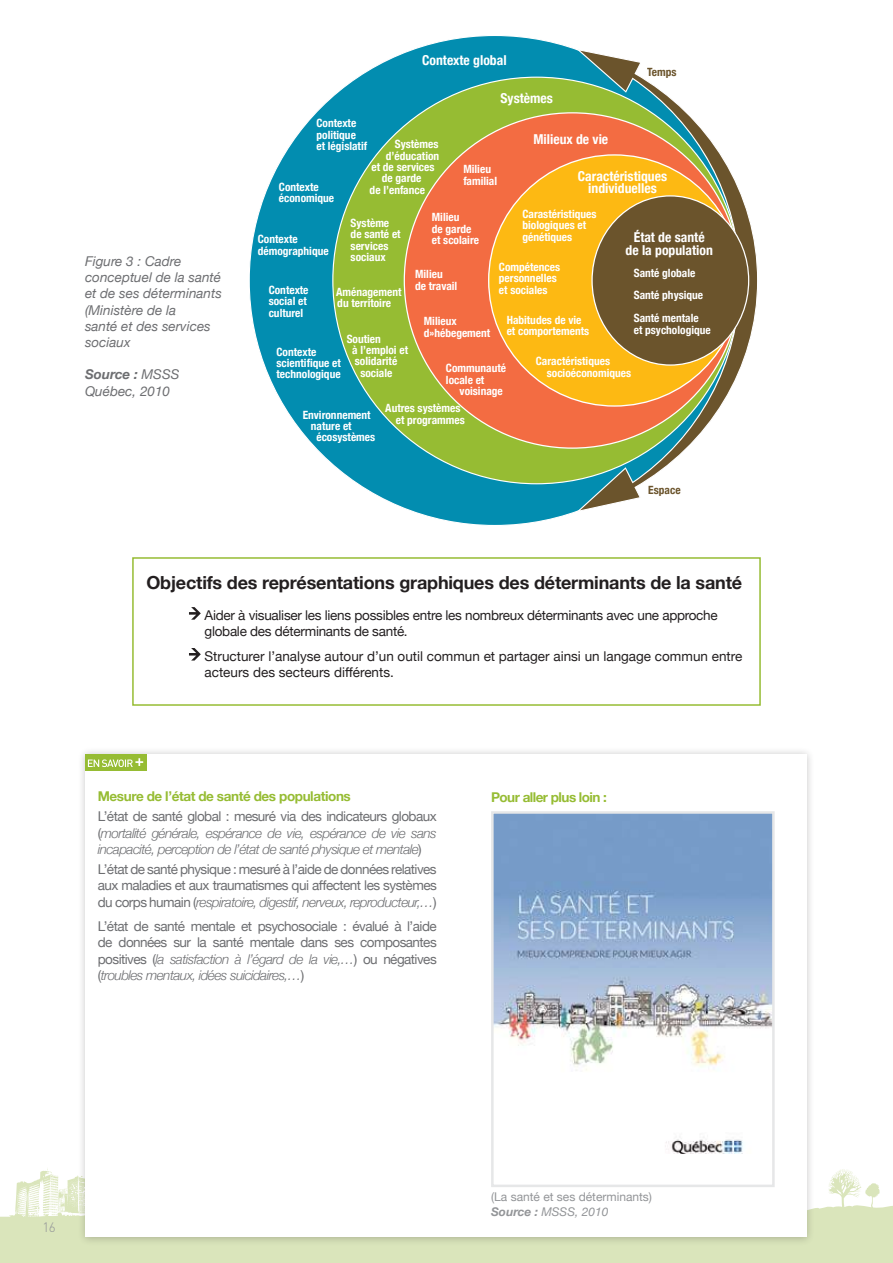
<style>
.page{position:relative;width:893px;height:1263px;background:#fff}
.page>*{position:absolute;margin:0;border:0;box-sizing:border-box;transform-origin:0 0}
.t1{font:700 18px "Helvetica Neue";letter-spacing:-.01em;color:#231f20}
.t2{font:700 condensed 13.65px/12.5px "Helvetica Neue";color:#fff;text-align:center}
.t3{font:13.5px/16.2px "Helvetica Neue";letter-spacing:-.04em;color:#6d6e71;text-align:justify}
.t4{font:italic 300 13.5px/16.2px "Helvetica Neue";letter-spacing:-.04em;color:#6d6e71;text-align:justify}
.t5{font:italic 13.5px/16.2px "Helvetica Neue";color:#6d6e71}
.t6{font:13.5px/16.2px "Helvetica Neue";letter-spacing:-.02em;color:#231f20}
.t7{font:13.5px/16.2px "Helvetica Neue";color:#231f20}
.t8{font:700 13.5px "Helvetica Neue";letter-spacing:-.03em;color:#96bc33}
.t9{font:300 13.5px "DIN";color:#939598}
.t10{font:12px/14.4px "Helvetica Neue";color:#939598}
.t11{font:700 condensed 11.4px/11.4px "Helvetica Neue";color:#fff}
.t12{font:700 condensed 11.4px "Helvetica Neue";color:#6b542c}
.s1{font-weight:700}
.s2{font-weight:400;font-style:normal}
.s3{font-weight:300;font-style:italic}
.s4{font-weight:700;font-style:italic}
.s5{font-style:italic}
</style>
<div class="page">
<svg style="left:0;top:1168px;width:893px;height:95px;fill:#dae5bb"></svg>
<div style="left:249px;top:35px;width:491px;height:490px;background:#028db0;border-radius:50%"></div>
<svg style="left:576px;top:49px;width:182px;height:462px"></svg>
<div style="left:333px;top:77px;width:407px;height:407px;background:#96bc33;border-radius:50%"></div>
<div style="left:404px;top:113px;width:336px;height:335px;background:#f36c42;border-radius:50%"></div>
<div style="left:489px;top:155px;width:251px;height:251px;background:#fdb913;border-radius:50%"></div>
<div style="left:592px;top:196px;width:157px;height:169px;background:#6b542c;border-radius:50%"></div>
<svg style="left:189px;top:607px;width:12px;height:13px"></svg>
<svg style="left:189px;top:648px;width:12px;height:12px"></svg>
<div style="left:132px;top:557px;width:629px;height:149px;border:2px solid #96bc33"></div>
<div style="left:77px;top:746px;width:737px;height:500px;background:#231f20;opacity:.25"></div>
<div style="left:85px;top:754px;width:721px;height:483px;background:#fff"></div>
<div style="left:85px;top:754px;width:61px;height:17px;background:#96bc33"></div>
<svg style="left:88px;top:758px;width:55px;height:9px"></svg>
<img style="left:495px;top:815px;width:276px;height:338px">
<div style="left:491px;top:811px;width:284px;height:376px;border:3px solid #e6e7e8"></div>
<p class="t5" style="left:85px;top:254px;width:138px">Figure 3 : Cadre conceptuel de la santé et de ses déterminants (Ministère de la<br>santé et des services sociaux</p>
<p class="t5" style="left:85px;top:367px;width:96px"><span class="s1">Source :</span> MSSS<br>Québec, 2010</p>
<p class="t2" style="left:422px;top:54px;width:86px">Contexte global</p>
<p class="t12" style="left:647px;top:65px;width:31px">Temps</p>
<p class="t2" style="left:500px;top:91px;width:54px">Systèmes</p>
<p class="t2" style="left:533px;top:133px;width:76px">Milieux de vie</p>
<p class="t2" style="left:578px;top:170px;width:91px">Caractéristiques individuelles</p>
<p class="t2" style="left:626px;top:231px;width:89px">État de santé de la population</p>
<p class="t11" style="left:316px;top:117px;width:52px">Contexte politique et législatif</p>
<p class="t11" style="left:279px;top:181px;width:57px">Contexte économique</p>
<p class="t11" style="left:258px;top:233px;width:72px">Contexte démographique</p>
<p class="t11" style="left:269px;top:284px;width:41px">Contexte social et culturel</p>
<p class="t11" style="left:276px;top:346px;width:66px">Contexte scientifique et technologique</p>
<p class="t11" style="left:303px;top:409px;width:69px">Environnement</p>
<p class="t11" style="left:311px;top:420px;width:42px">nature et</p>
<p class="t11" style="left:316px;top:431px;width:60px">écosystèmes</p>
<p class="t11" style="left:395px;top:138px;width:45px">Systèmes</p>
<p class="t11" style="left:386px;top:150px;width:55px">d’éducation</p>
<p class="t11" style="left:372px;top:161px;width:64px">et de services</p>
<p class="t11" style="left:382px;top:172px;width:41px">de garde</p>
<p class="t11" style="left:370px;top:184px;width:57px">de l’enfance</p>
<p class="t11" style="left:463px;top:163px;width:35px">Milieu familial</p>
<p class="t11" style="left:432px;top:211px;width:49px">Milieu<br>de garde et scolaire</p>
<p class="t11" style="left:415px;top:268px;width:44px">Milieu<br>de travail</p>
<p class="t11" style="left:424px;top:315px;width:68px">Milieux d»hébegement</p>
<p class="t11" style="left:446px;top:362px;width:62px">Communauté locale et</p>
<p class="t11" style="left:460px;top:385px;width:45px">voisinage</p>
<p class="t11" style="left:522px;top:208px;width:76px">Carastéristiques biologiques et génétiques</p>
<p class="t11" style="left:499px;top:261px;width:63px">Compétences personnelles et sociales</p>
<p class="t11" style="left:507px;top:314px;width:84px">Habitudes de vie et comportements</p>
<p class="t11" style="left:547px;top:355px;width:86px;text-indent:-11px">Caractéristiques socioéconomiques</p>
<p class="t11" style="left:351px;top:217px;width:52px">Système de santé et services sociaux</p>
<p class="t11" style="left:634px;top:261px;width:71px;line-height:22.8px">Santé globale<br>Santé physique<br>Santé mentale</p>
<p class="t11" style="left:634px;top:324px;width:78px">et psychologique</p>
<p class="t11" style="left:336px;top:286px;width:67px">Aménagement du territoire</p>
<p class="t11" style="left:347px;top:333px;width:36px">Soutien</p>
<p class="t11" style="left:352px;top:344px;width:57px">à l’emploi et</p>
<p class="t11" style="left:355px;top:355px;width:44px">solidarité</p>
<p class="t11" style="left:360px;top:367px;width:34px">sociale</p>
<p class="t11" style="left:396px;top:402px;width:70px;text-indent:-10px">Autres systèmes et programmes</p>
<p class="t12" style="left:648px;top:483px;width:34px">Espace</p>
<h1 class="t1" style="left:146px;top:568px;width:597px">Objectifs des représentations graphiques des déterminants de la santé</h1>
<p class="t6" style="left:205px;top:607px;width:515px">Aider à visualiser les liens possibles entre les nombreux déterminants avec une approche globale des déterminants de santé.</p>
<p class="t7" style="left:205px;top:648px;width:539px">Structurer l’analyse autour d’un outil commun et partager ainsi un langage commun entre acteurs des secteurs différents.</p>
<p class="t8" style="left:98px;top:785px;width:255px">Mesure de l’état de santé des populations</p>
<p class="t4" style="left:98px;top:808px;width:340px"><span class="s2">L’état de santé global : mesuré via des indicateurs globaux (</span>mortalité générale, espérance de vie, espérance de vie sans incapacité, perception de l’état de santé physique et mentale<span class="s2">)</span></p>
<p class="t3" style="left:98px;top:862px;width:340px">L’état de santé physique : mesuré à l’aide de données relatives aux maladies et aux traumatismes qui affectent les systèmes du corps humain (<span class="s3">respiratoire, digestif, nerveux, reproducteur,…</span>)</p>
<p class="t3" style="left:98px;top:919px;width:340px">L’état de santé mentale et psychosociale : évalué à l’aide de données sur la santé mentale dans ses composantes positives (<span class="s3">la satisfaction à l’égard de la vie,…</span>) ou négatives (<span class="s3">troubles mentaux, idées suicidaires,…</span>)</p>
<p class="t8" style="left:491px;top:786px;width:117px">Pour aller plus loin :</p>
<p class="t9" style="left:43px;top:1219px;width:15px">16</p>
<p class="t10" style="left:491px;top:1191px;width:162px">(La santé et ses déterminants)<br><span class="s4">Source :</span> <span class="s5">MSSS, 2010</span></p>
</div>
